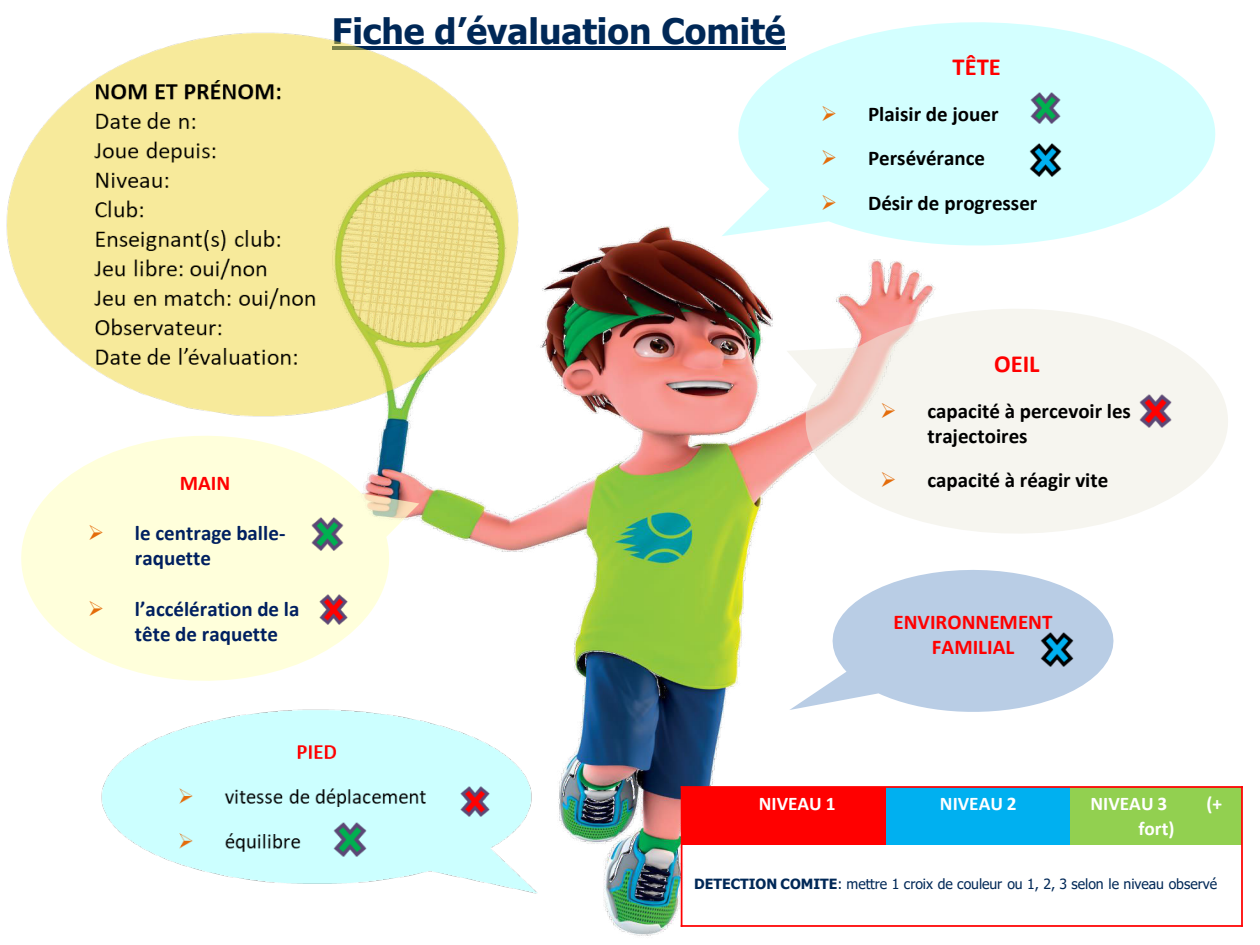
<style>
.page{position:relative;width:1260px;height:945px;background:#fff}
.page>*{position:absolute;margin:0;border:0;box-sizing:border-box;transform-origin:0 0}
.t1{font:700 35px "Tahoma";color:#002857}
.t2{font:700 24.5px "Calibri";color:#f00}
.t3{font:700 21px/25.2px "Calibri";color:#000}
.t4{font:700 21px/25.2px "Calibri";color:#002060}
.t5{font:700 21px/25.2px "Calibri";color:#f00;text-align:center}
.t6{font:700 19.25px "Calibri";letter-spacing:.005em;color:#fff}
.t7{font:14px "Tahoma";letter-spacing:-.005em;color:#002857}
.s1{color:#e46c0a}
.s2{font-weight:700}
</style>
<div class="page">
<img style="left:383px;top:226px;width:553px;height:710px">
<img style="left:101px;top:709px;width:436px;height:184px">
<svg style="left:787px;top:295px;width:441px;height:252px;fill:#f6f5ef"></svg>
<svg style="left:21px;top:429px;width:398px;height:262px;fill:#ffffdb"></svg>
<svg style="left:789px;top:560px;width:325px;height:157px;fill:#b9cde5"></svg>
<svg style="left:704px;top:22px;width:512px;height:231px;fill:#d3ffff"></svg>
<div style="left:682px;top:787px;width:26px;height:58px;background:#f00"></div>
<div style="left:708px;top:787px;width:178px;height:58px;background:#f00"></div>
<div style="left:886px;top:787px;width:185px;height:58px;background:#00b0f0"></div>
<div style="left:1071px;top:787px;width:171px;height:58px;background:#92d050"></div>
<hr style="left:681px;top:786px;width:1px;height:141px;background:#f00">
<hr style="left:1241px;top:786px;width:2px;height:141px;background:#f00">
<hr style="left:681px;top:786px;width:562px;height:2px;background:#f00">
<hr style="left:681px;top:925px;width:562px;height:2px;background:#f00">
<img style="left:319px;top:595px;width:29px;height:30px">
<img style="left:1140px;top:394px;width:32px;height:34px">
<img style="left:461px;top:786px;width:29px;height:30px">
<img style="left:1030px;top:93px;width:30px;height:30px">
<img style="left:311px;top:518px;width:32px;height:33px">
<img style="left:334px;top:823px;width:32px;height:33px">
<img style="left:1041px;top:633px;width:33px;height:33px">
<img style="left:1029px;top:143px;width:33px;height:34px">
<hr style="left:332px;top:46px;width:453px;height:3px;background:#002857">
<img style="left:7px;top:32px;width:512px;height:384px">
<h1 class="t1" style="left:332px;top:15px;width:455px">Fiche d’évaluation Comité</h1>
<p class="t2" style="left:953px;top:55px;width:50px">TÊTE</p>
<p class="t3" style="left:821px;top:101px;width:179px"><span class="s1">➢</span> Plaisir de jouer</p>
<p class="t3" style="left:821px;top:146px;width:166px"><span class="s1">➢</span> Persévérance</p>
<p class="t3" style="left:821px;top:190px;width:218px"><span class="s1">➢</span> Désir de progresser</p>
<p class="t2" style="left:994px;top:352px;width:47px">OEIL</p>
<p class="t3" style="left:927px;top:398px;width:205px;text-indent:-47px"><span class="s1">➢</span> capacité à percevoir les trajectoires</p>
<p class="t5" style="left:180px;top:471px;width:52px">MAIN</p>
<p class="t3" style="left:880px;top:468px;width:230px"><span class="s1">➢</span> capacité à réagir vite</p>
<p class="t4" style="left:135px;top:521px;width:152px;text-indent:-47px"><span class="s1">➢</span> le centrage balle&shy;raquette</p>
<p class="t4" style="left:135px;top:597px;width:166px;text-indent:-47px"><span class="s1">➢</span> l’accélération de la tête de raquette</p>
<p class="t5" style="left:893px;top:610px;width:161px">ENVIRONNEMENT<br>FAMILIAL</p>
<p class="t6" style="left:759px;top:795px;width:78px">NIVEAU 1</p>
<p class="t6" style="left:940px;top:795px;width:78px">NIVEAU 2</p>
<p class="t6" style="left:1091px;top:795px;width:78px">NIVEAU 3</p>
<p class="t6" style="left:1207px;top:795px;width:17px">(+</p>
<p class="t6" style="left:1138px;top:819px;width:38px">fort)</p>
<p class="t7" style="left:694px;top:878px;width:524px"><span class="s2">DETECTION COMITE</span>: mettre 1 croix de couleur ou 1, 2, 3 selon le niveau observé</p>
</div>
